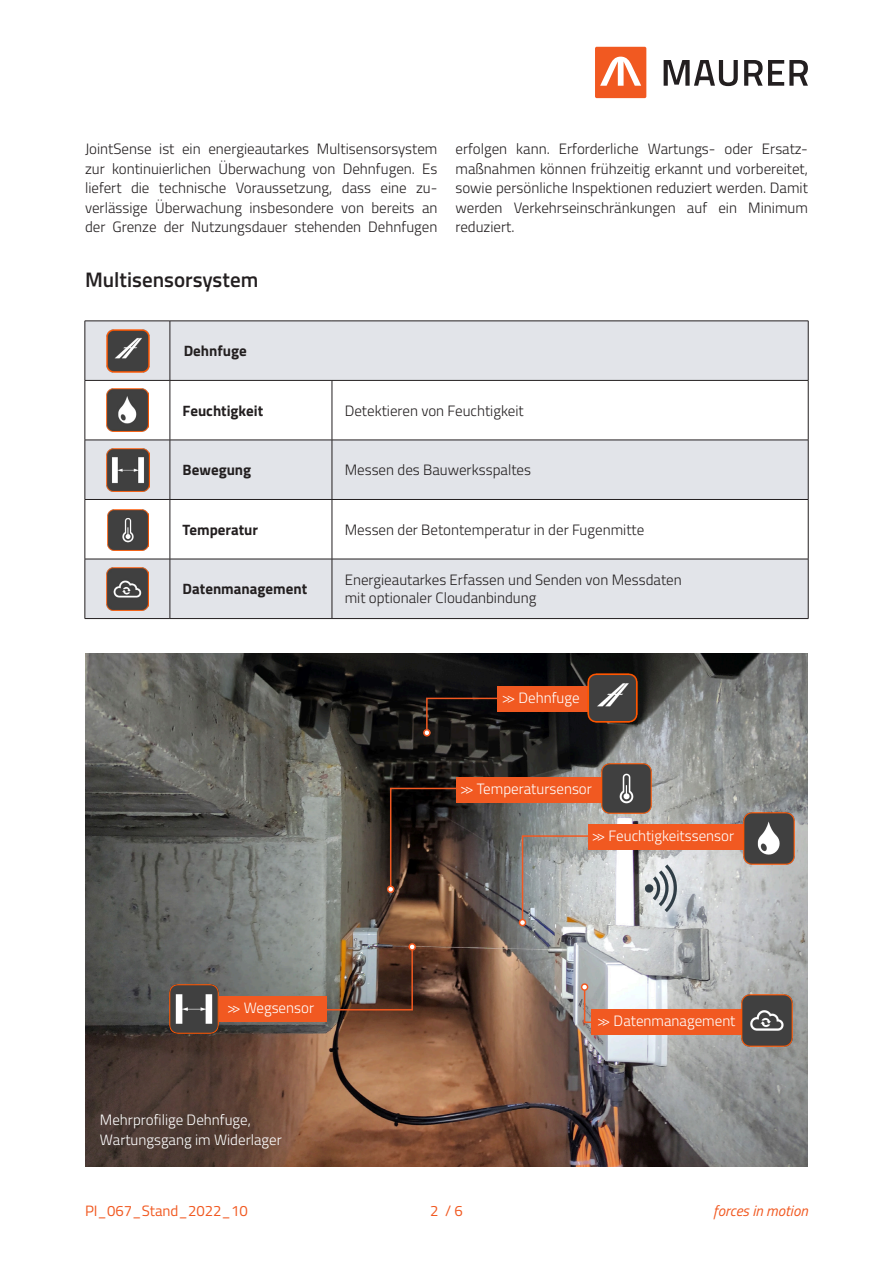
<style>
.page{position:relative;width:893px;height:1263px;background:#fff}
.page>*{position:absolute;margin:0;border:0;box-sizing:border-box;transform-origin:0 0}
.t1{font:600 21px "Titillium";color:#231f20}
.t2{font:300 15px/19.5px "Titillium";color:#231f20;text-align:justify}
.t3{font:300 15px/19.5px "Titillium";color:#fff}
.t4{font:700 15px "Titillium";color:#231f20}
.t5{font:15px "Titillium";color:#f15921}
.t6{font:italic 15px "Titillium";color:#f15921}
</style>
<div class="page">
<svg style="left:664px;top:60px;width:144px;height:26px"></svg>
<div style="left:595px;top:47px;width:51px;height:51px;background:#f15921;border-radius:2px"></div>
<svg style="left:600px;top:57px;width:41px;height:29px"></svg>
<div style="left:86px;top:322px;width:722px;height:296px;background:#e2e4e9"></div>
<svg style="left:86px;top:381px;width:722px;height:178px"></svg>
<hr style="left:85px;top:440px;width:85px;height:1px;background:#231f20">
<hr style="left:170px;top:440px;width:162px;height:1px;background:#231f20">
<hr style="left:332px;top:440px;width:476px;height:1px;background:#231f20">
<hr style="left:85px;top:499px;width:85px;height:1px;background:#231f20">
<hr style="left:170px;top:499px;width:162px;height:1px;background:#231f20">
<hr style="left:332px;top:499px;width:476px;height:1px;background:#231f20">
<hr style="left:85px;top:559px;width:85px;height:1px;background:#231f20">
<hr style="left:170px;top:559px;width:162px;height:1px;background:#231f20">
<hr style="left:332px;top:559px;width:476px;height:1px;background:#231f20">
<hr style="left:85px;top:618px;width:85px;height:1px;background:#231f20">
<hr style="left:170px;top:618px;width:162px;height:1px;background:#231f20">
<hr style="left:332px;top:618px;width:476px;height:1px;background:#231f20">
<hr style="left:85px;top:321px;width:85px;height:1px;background:#231f20">
<hr style="left:170px;top:321px;width:162px;height:1px;background:#231f20">
<hr style="left:332px;top:321px;width:476px;height:1px;background:#231f20">
<hr style="left:85px;top:380px;width:85px;height:1px;background:#231f20">
<hr style="left:170px;top:380px;width:162px;height:1px;background:#231f20">
<hr style="left:332px;top:380px;width:476px;height:1px;background:#231f20">
<hr style="left:170px;top:321px;width:1px;height:59px;background:#231f20">
<hr style="left:808px;top:321px;width:1px;height:59px;background:#231f20">
<hr style="left:170px;top:381px;width:1px;height:59px;background:#231f20">
<hr style="left:332px;top:381px;width:1px;height:59px;background:#231f20">
<hr style="left:808px;top:381px;width:1px;height:59px;background:#231f20">
<hr style="left:85px;top:500px;width:1px;height:59px;background:#231f20">
<hr style="left:85px;top:559px;width:1px;height:59px;background:#231f20">
<hr style="left:85px;top:321px;width:1px;height:59px;background:#231f20">
<hr style="left:85px;top:381px;width:1px;height:59px;background:#231f20">
<hr style="left:85px;top:440px;width:1px;height:59px;background:#231f20">
<hr style="left:170px;top:440px;width:1px;height:59px;background:#231f20">
<hr style="left:332px;top:440px;width:1px;height:59px;background:#231f20">
<hr style="left:808px;top:440px;width:1px;height:59px;background:#231f20">
<hr style="left:170px;top:500px;width:1px;height:59px;background:#231f20">
<hr style="left:332px;top:500px;width:1px;height:59px;background:#231f20">
<hr style="left:808px;top:500px;width:1px;height:59px;background:#231f20">
<hr style="left:170px;top:559px;width:1px;height:59px;background:#231f20">
<hr style="left:332px;top:559px;width:1px;height:59px;background:#231f20">
<hr style="left:808px;top:559px;width:1px;height:59px;background:#231f20">
<img style="left:85px;top:654px;width:723px;height:513px">
<div style="left:497px;top:686px;width:91px;height:26px;background:#f15921"></div>
<div style="left:456px;top:777px;width:145px;height:25px;background:#f15921"></div>
<div style="left:588px;top:825px;width:155px;height:25px;background:#f15921"></div>
<div style="left:219px;top:996px;width:107px;height:25px;background:#f15921"></div>
<div style="left:591px;top:1009px;width:157px;height:25px;background:#f15921"></div>
<img style="left:630px;top:852px;width:72px;height:73px">
<img style="left:106px;top:388px;width:43px;height:43px">
<img style="left:107px;top:448px;width:42px;height:43px">
<img style="left:107px;top:509px;width:42px;height:42px">
<img style="left:602px;top:764px;width:49px;height:50px">
<img style="left:743px;top:813px;width:51px;height:51px">
<img style="left:170px;top:984px;width:48px;height:49px">
<img style="left:106px;top:568px;width:42px;height:42px">
<img style="left:742px;top:994px;width:51px;height:52px">
<svg style="left:424px;top:697px;width:75px;height:39px;background:#231815"></svg>
<div style="left:423px;top:729px;width:8px;height:7px;border:2px solid #f15921;border-radius:50%"></div>
<svg style="left:388px;top:787px;width:73px;height:105px;background:#312019"></svg>
<div style="left:387px;top:885px;width:7px;height:8px;border:2px solid #f15921;border-radius:50%"></div>
<svg style="left:520px;top:834px;width:73px;height:91px;background:#aca9a6"></svg>
<div style="left:519px;top:919px;width:7px;height:7px;border:2px solid #f15921;border-radius:50%"></div>
<img style="left:320px;top:944px;width:95px;height:67px">
<div style="left:408px;top:943px;width:8px;height:8px;border:2px solid #f15921;border-radius:50%"></div>
<svg style="left:581px;top:984px;width:17px;height:40px"></svg>
<div style="left:581px;top:983px;width:7px;height:8px;border:2px solid #f15921;border-radius:50%"></div>
<img style="left:588px;top:673px;width:49px;height:50px">
<img style="left:106px;top:330px;width:43px;height:43px">
<p class="t2" style="left:85px;top:139px;width:354px">JointSense ist ein energieautarkes Multisensorsystem zur kontinuierlichen Überwachung von Dehnfugen. Es liefert die technische Voraussetzung, dass eine zu&shy;verlässige Überwachung insbesondere von bereits an der Grenze der Nutzungsdauer stehenden Dehnfugen</p>
<p class="t2" style="left:455px;top:139px;width:354px">erfolgen kann. Erforderliche Wartungs- oder Ersatz&shy;maßnahmen können frühzeitig erkannt und vorbereitet, sowie persönliche Inspektionen reduziert werden. Damit werden Verkehrseinschränkungen auf ein Minimum reduziert.</p>
<h1 class="t1" style="left:85px;top:264px;width:175px">Multisensorsystem</h1>
<p class="t4" style="left:184px;top:339px;width:65px">Dehnfuge</p>
<p class="t4" style="left:183px;top:399px;width:82px">Feuchtigkeit</p>
<p class="t2" style="left:345px;top:400px;width:181px">Detektieren von Feuchtigkeit</p>
<p class="t4" style="left:183px;top:459px;width:70px">Bewegung</p>
<p class="t2" style="left:345px;top:460px;width:188px">Messen des Bauwerksspaltes</p>
<p class="t4" style="left:183px;top:518px;width:77px">Temperatur</p>
<p class="t2" style="left:345px;top:519px;width:301px">Messen der Betontemperatur in der Fugenmitte</p>
<p class="t4" style="left:183px;top:578px;width:126px">Datenmanagement</p>
<p class="t2" style="left:345px;top:570px;width:339px;line-height:18px">Energieautarkes Erfassen und Senden von Messdaten mit optionaler Cloudanbindung</p>
<p class="t3" style="left:502px;top:687px;width:79px">&gt;&gt; Dehnfuge</p>
<p class="t3" style="left:460px;top:778px;width:133px">&gt;&gt; Temperatursensor</p>
<p class="t3" style="left:227px;top:997px;width:89px">&gt;&gt; Wegsensor</p>
<p class="t3" style="left:100px;top:1109px;width:183px">Mehrprofilige Dehnfuge,<br>Wartungsgang im Widerlager</p>
<p class="t3" style="left:592px;top:826px;width:144px">&gt;&gt; Feuchtigkeitssensor</p>
<p class="t3" style="left:597px;top:1010px;width:140px">&gt;&gt; Datenmanagement</p>
<p class="t5" style="left:85px;top:1200px;width:164px">PI_067_Stand_2022_10</p>
<p class="t5" style="left:430px;top:1200px;width:34px">2 / 6</p>
<p class="t6" style="left:713px;top:1200px;width:96px">forces in motion</p>
</div>
